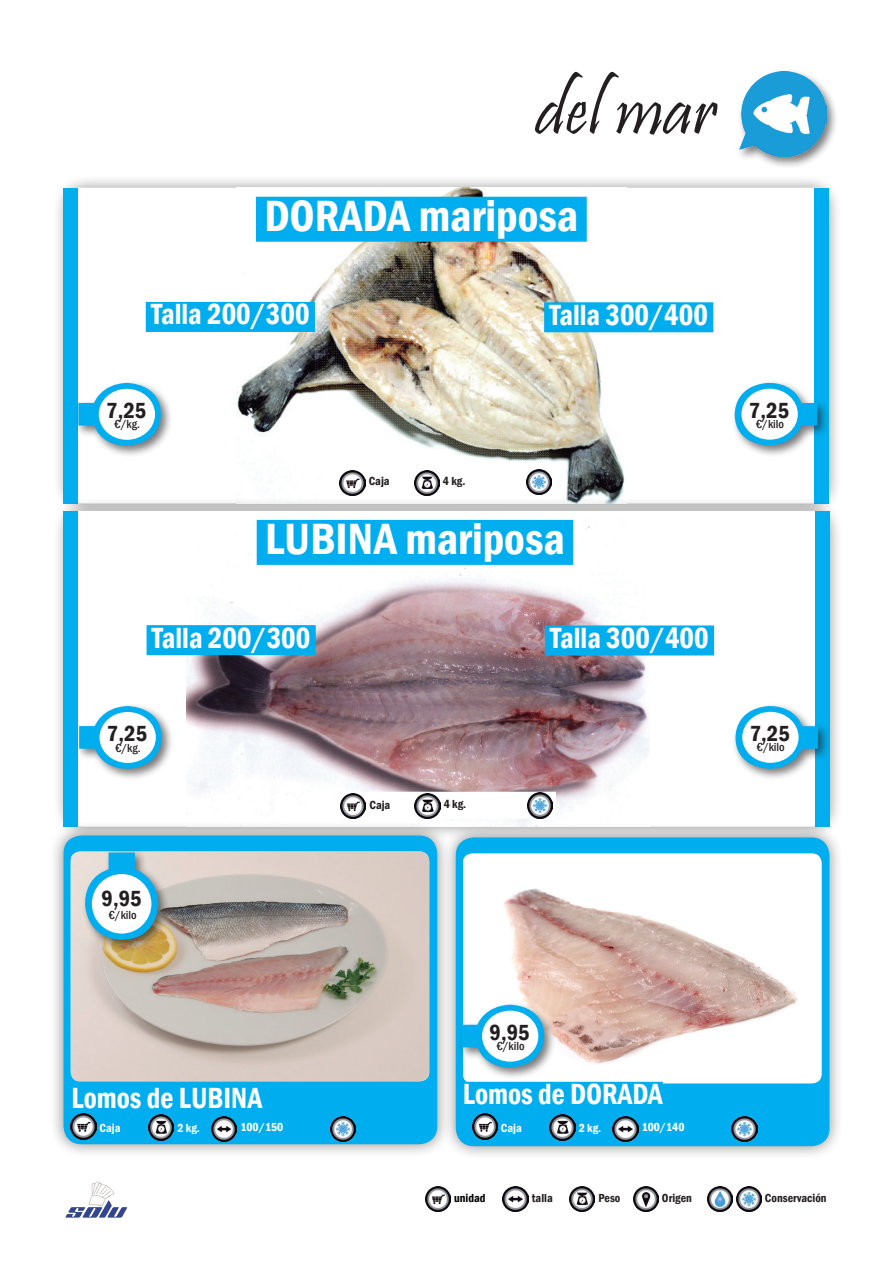
<style>
.page{position:relative;width:893px;height:1263px;background:#fff}
.page>*{position:absolute;margin:0;border:0;box-sizing:border-box;transform-origin:0 0}
.t1{font:75px "Pristina";color:#231f20}
.t2{font:600 condensed 45px "Franklin Gothic";color:#fff}
.t3{font:600 condensed 30px "Franklin Gothic";color:#fff;scale:.95 1}
.t4{font:600 condensed 22.5px "Franklin Gothic";color:#231f20}
.t5{font:600 condensed 12px "Franklin Gothic";color:#231f20}
.t6{font:500 condensed 12px "Franklin Gothic";color:#231f20}
.t7{font:600 condensed 12px "Franklin Gothic";color:#fff}
.t8{font:600 condensed 12px "Franklin Gothic";color:#000}
</style>
<div class="page">
<img style="left:65px;top:1181px;width:62px;height:37px">
<img style="left:425px;top:1186px;width:25px;height:26px">
<img style="left:503px;top:1186px;width:25px;height:26px">
<img style="left:569px;top:1186px;width:26px;height:26px">
<img style="left:633px;top:1186px;width:25px;height:26px">
<img style="left:736px;top:1186px;width:25px;height:26px">
<img style="left:707px;top:1186px;width:25px;height:26px">
<div style="left:736px;top:68px;width:103px;height:100px;background:#231f20;opacity:.6"></div>
<img style="left:739px;top:72px;width:87px;height:84px">
<div style="left:52px;top:174px;width:790px;height:343px;background:#231f20;opacity:.5"></div>
<div style="left:67px;top:188px;width:761px;height:315px;background:#fff;border-radius:9px"></div>
<img style="left:237px;top:188px;width:389px;height:309px">
<div style="left:63px;top:388px;width:14px;height:115px;background:#00aeef"></div>
<div style="left:63px;top:188px;width:14px;height:200px;background:#00aeef"></div>
<div style="left:814px;top:388px;width:14px;height:115px;background:#00aeef"></div>
<div style="left:814px;top:188px;width:14px;height:205px;background:#00aeef"></div>
<div style="left:256px;top:197px;width:331px;height:45px;background:#00aeef"></div>
<div style="left:731px;top:379px;width:98px;height:79px;background:#231f20;opacity:.6"></div>
<svg style="left:733px;top:380px;width:84px;height:66px"></svg>
<div style="left:741px;top:389px;width:57px;height:51px;background:#fff;border-radius:50%"></div>
<div style="left:339px;top:468px;width:216px;height:28px;background:#fff"></div>
<img style="left:340px;top:470px;width:25px;height:26px">
<img style="left:414px;top:470px;width:25px;height:26px">
<img style="left:526px;top:470px;width:25px;height:25px">
<div style="left:74px;top:379px;width:99px;height:79px;background:#231f20;opacity:.6"></div>
<svg style="left:78px;top:383px;width:84px;height:65px"></svg>
<div style="left:99px;top:389px;width:56px;height:51px;background:#fff;border-radius:50%"></div>
<div style="left:146px;top:302px;width:169px;height:30px;background:#00aeef"></div>
<div style="left:544px;top:302px;width:169px;height:30px;background:#00aeef"></div>
<div style="left:53px;top:497px;width:790px;height:343px;background:#231f20;opacity:.5"></div>
<div style="left:68px;top:511px;width:761px;height:315px;background:#fff;border-radius:9px"></div>
<img style="left:186px;top:519px;width:463px;height:304px">
<div style="left:64px;top:711px;width:14px;height:115px;background:#00aeef"></div>
<div style="left:64px;top:512px;width:14px;height:199px;background:#00aeef"></div>
<div style="left:815px;top:711px;width:14px;height:115px;background:#00aeef"></div>
<div style="left:815px;top:512px;width:14px;height:204px;background:#00aeef"></div>
<div style="left:257px;top:520px;width:316px;height:45px;background:#00aeef"></div>
<div style="left:731px;top:702px;width:99px;height:79px;background:#231f20;opacity:.6"></div>
<svg style="left:734px;top:704px;width:84px;height:65px"></svg>
<div style="left:742px;top:712px;width:57px;height:51px;background:#fff;border-radius:50%"></div>
<div style="left:340px;top:792px;width:216px;height:27px;background:#fff"></div>
<img style="left:341px;top:793px;width:25px;height:26px">
<img style="left:415px;top:793px;width:25px;height:26px">
<img style="left:527px;top:793px;width:25px;height:25px">
<div style="left:75px;top:703px;width:99px;height:78px;background:#231f20;opacity:.6"></div>
<svg style="left:79px;top:706px;width:84px;height:65px"></svg>
<div style="left:100px;top:712px;width:56px;height:51px;background:#fff;border-radius:50%"></div>
<div style="left:147px;top:625px;width:169px;height:30px;background:#00aeef"></div>
<div style="left:545px;top:625px;width:169px;height:30px;background:#00aeef"></div>
<div style="left:49px;top:821px;width:402px;height:337px;background:#231f20;opacity:.5"></div>
<div style="left:64px;top:835px;width:373px;height:309px;background:#00aeef;border-radius:18px"></div>
<img style="left:71px;top:852px;width:358px;height:229px">
<div style="left:81px;top:848px;width:90px;height:104px;background:#231f20;opacity:.6"></div>
<svg style="left:82px;top:852px;width:76px;height:89px"></svg>
<div style="left:92px;top:874px;width:59px;height:59px;background:#fff;border-radius:50%"></div>
<div style="left:441px;top:823px;width:403px;height:337px;background:#231f20;opacity:.5"></div>
<div style="left:456px;top:837px;width:373px;height:309px;background:#00aeef;border-radius:18px"></div>
<img style="left:463px;top:853px;width:358px;height:230px">
<div style="left:463px;top:1082px;width:200px;height:30px;background:#00aeef"></div>
<div style="left:458px;top:1001px;width:98px;height:78px;background:#231f20;opacity:.6"></div>
<svg style="left:462px;top:1005px;width:84px;height:65px"></svg>
<div style="left:482px;top:1011px;width:56px;height:50px;background:#fff;border-radius:50%"></div>
<img style="left:71px;top:1114px;width:25px;height:25px">
<img style="left:149px;top:1115px;width:25px;height:25px">
<img style="left:330px;top:1116px;width:26px;height:25px">
<img style="left:212px;top:1116px;width:25px;height:25px">
<img style="left:472px;top:1114px;width:25px;height:25px">
<img style="left:550px;top:1115px;width:25px;height:25px">
<img style="left:732px;top:1116px;width:25px;height:25px">
<img style="left:613px;top:1116px;width:25px;height:25px">
<h1 class="t1" style="left:535px;top:68px;width:182px">del mar</h1>
<h2 class="t2" style="left:264px;top:186px;width:316px">DORADA mariposa</h2>
<p class="t3" style="left:151px;top:294px;width:168px">Talla 200/300</p>
<p class="t3" style="left:549px;top:295px;width:168px">Talla 300/400</p>
<p class="t4" style="left:106px;top:395px;width:42px">7,25</p>
<p class="t6" style="left:115px;top:417px;width:27px">€/kg.</p>
<p class="t5" style="left:369px;top:473px;width:22px">Caja</p>
<p class="t5" style="left:443px;top:473px;width:24px">4 kg.</p>
<h2 class="t2" style="left:265px;top:509px;width:301px">LUBINA mariposa</h2>
<p class="t3" style="left:152px;top:618px;width:168px">Talla 200/300</p>
<p class="t3" style="left:550px;top:618px;width:168px">Talla 300/400</p>
<p class="t4" style="left:107px;top:718px;width:42px">7,25</p>
<p class="t6" style="left:115px;top:740px;width:27px">€/kg.</p>
<p class="t4" style="left:102px;top:883px;width:42px">9,95</p>
<p class="t6" style="left:109px;top:907px;width:29px">€/kilo</p>
<p class="t3" style="left:72px;top:1078px;width:202px">Lomos de LUBINA</p>
<p class="t5" style="left:370px;top:796px;width:22px">Caja</p>
<p class="t5" style="left:444px;top:796px;width:24px">4 kg.</p>
<p class="t4" style="left:489px;top:1017px;width:42px">9,95</p>
<p class="t6" style="left:497px;top:1038px;width:29px">€/kilo</p>
<p class="t3" style="left:463px;top:1074px;width:212px">Lomos de DORADA</p>
<p class="t7" style="left:100px;top:1120px;width:22px">Caja</p>
<p class="t7" style="left:177px;top:1120px;width:24px">2 kg.</p>
<p class="t7" style="left:240px;top:1119px;width:44px">100/150</p>
<p class="t7" style="left:501px;top:1120px;width:22px">Caja</p>
<p class="t7" style="left:579px;top:1120px;width:24px">2 kg.</p>
<p class="t7" style="left:642px;top:1119px;width:44px">100/140</p>
<p class="t4" style="left:749px;top:395px;width:42px">7,25</p>
<p class="t6" style="left:756px;top:416px;width:29px">€/kilo</p>
<p class="t4" style="left:750px;top:718px;width:42px">7,25</p>
<p class="t6" style="left:757px;top:739px;width:29px">€/kilo</p>
<p class="t8" style="left:454px;top:1190px;width:33px">unidad</p>
<p class="t5" style="left:532px;top:1190px;width:22px">talla</p>
<p class="t5" style="left:598px;top:1190px;width:24px">Peso</p>
<p class="t5" style="left:662px;top:1190px;width:32px">Origen</p>
<p class="t5" style="left:765px;top:1190px;width:63px">Conservación</p>
</div>
